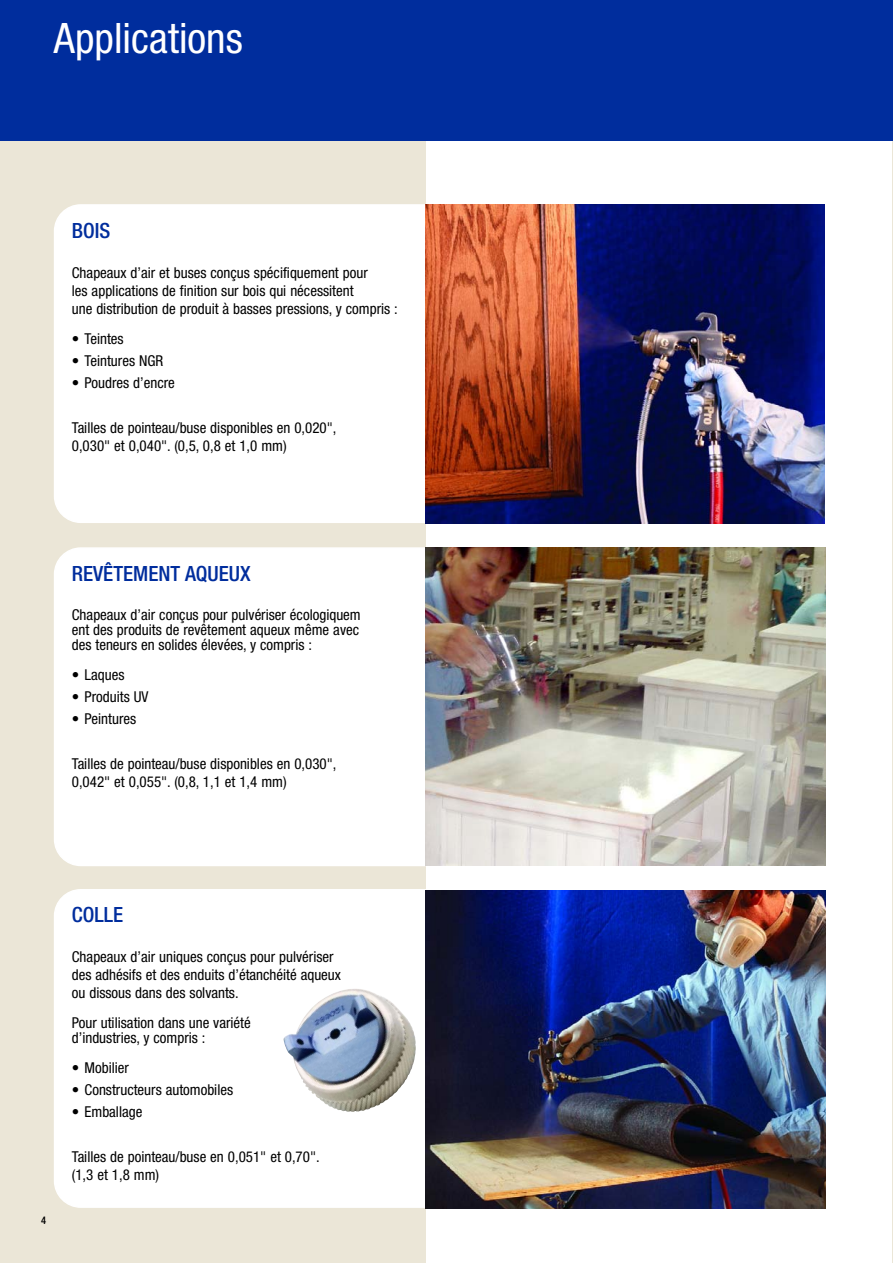
<style>
.page{position:relative;width:893px;height:1263px;background:#fff}
.page>*{position:absolute;margin:0;border:0;box-sizing:border-box;transform-origin:0 0}
.t1{font:condensed 42px "Helvetica Neue LT Std";color:#fff}
.t2{font:500 condensed 21px "Helvetica Neue LT Std";color:#002d9d}
.t3{font:condensed 15px/18px "Helvetica Neue LT Std";color:#000}
.t4{font:500 condensed 10.5px "Helvetica Neue LT Std";color:#000}
</style>
<div class="page">
<div style="left:0;top:133px;width:425px;height:1130px;background:#ebe6d7"></div>
<div style="left:0;top:0;width:893px;height:140px;background:#002d9d"></div>
<div style="left:54px;top:204px;width:371px;height:319px;background:#fff"></div>
<img style="left:425px;top:204px;width:400px;height:319px">
<div style="left:54px;top:547px;width:371px;height:319px;background:#fff"></div>
<div style="left:54px;top:889px;width:371px;height:319px;background:#fff"></div>
<img style="left:425px;top:890px;width:400px;height:319px">
<img style="left:425px;top:547px;width:400px;height:319px">
<img style="left:283px;top:986px;width:133px;height:127px">
<h1 class="t1" style="left:54px;top:23px;width:190px">Applications</h1>
<h2 class="t2" style="left:72px;top:223px;width:40px">BOIS</h2>
<p class="t3" style="left:72px;top:264px;width:327px">Chapeaux d’air et buses conçus spécifiquement pour<br>les applications de finition sur bois qui nécessitent<br>une distribution de produit à basses pressions, y compris :</p>
<p class="t3" style="left:72px;top:330px;width:53px">• Teintes</p>
<p class="t3" style="left:72px;top:353px;width:93px">• Teintures NGR</p>
<p class="t3" style="left:72px;top:375px;width:105px">• Poudres d’encre</p>
<p class="t3" style="left:72px;top:419px;width:266px">Tailles de pointeau/buse disponibles en 0,020",<br>0,030" et 0,040". (0,5, 0,8 et 1,0 mm)</p>
<h2 class="t2" style="left:72px;top:566px;width:180px">REVÊTEMENT AQUEUX</h2>
<p class="t3" style="left:72px;top:608px;width:290px;line-height:15px;text-align:justify">Chapeaux d’air conçus pour pulvériser écologiquem ent des produits de revêtement aqueux même avec des teneurs en solides élevées, y compris :</p>
<p class="t3" style="left:72px;top:667px;width:54px">• Laques</p>
<p class="t3" style="left:72px;top:689px;width:78px">• Produits UV</p>
<p class="t3" style="left:72px;top:711px;width:66px">• Peintures</p>
<p class="t3" style="left:72px;top:756px;width:266px">Tailles de pointeau/buse disponibles en 0,030",<br>0,042" et 0,055". (0,8, 1,1 et 1,4 mm)</p>
<p class="t4" style="left:41px;top:1216px;width:7px">4</p>
<h2 class="t2" style="left:72px;top:907px;width:53px">COLLE</h2>
<p class="t3" style="left:72px;top:949px;width:271px">Chapeaux d’air uniques conçus pour pulvériser des adhésifs et des enduits d’étanchéité aqueux ou dissous dans des solvants.</p>
<p class="t3" style="left:72px;top:1017px;width:180px;line-height:15px">Pour utilisation dans une variété d’industries, y compris :</p>
<p class="t3" style="left:72px;top:1060px;width:59px">• Mobilier</p>
<p class="t3" style="left:72px;top:1082px;width:163px">• Constructeurs automobiles</p>
<p class="t3" style="left:72px;top:1104px;width:72px">• Emballage</p>
<p class="t3" style="left:72px;top:1149px;width:249px">Tailles de pointeau/buse en 0,051" et 0,70". (1,3 et 1,8 mm)</p>
</div>
